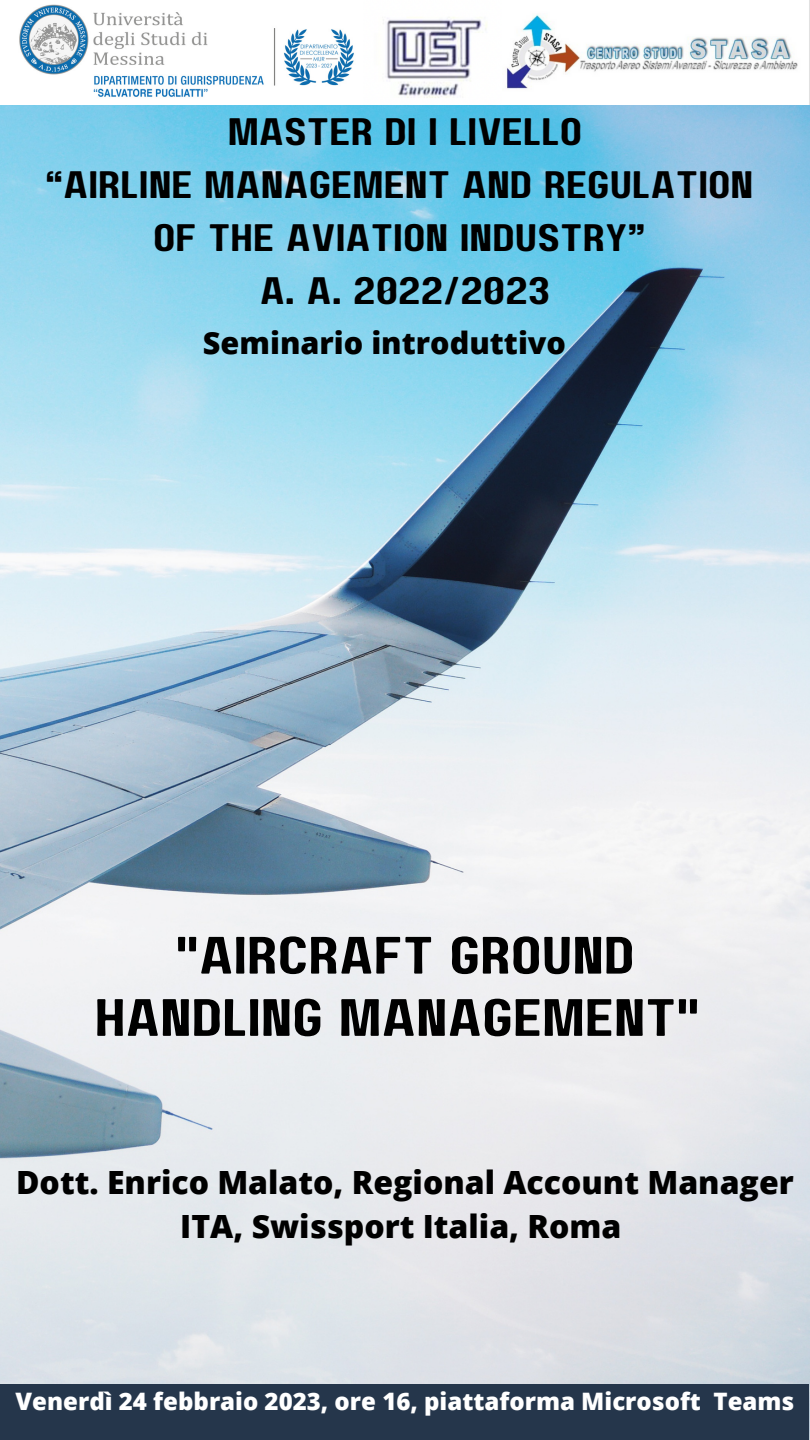
<style>
.page{position:relative;width:810px;height:1440px;background:#fff}
.page>*{position:absolute;margin:0;border:0;box-sizing:border-box;transform-origin:0 0}
.t1{font:52.5px/62.2px "Paalalabas Display Wide BETA";color:#000;text-align:center}
.t2{font:38.3px/53.1px "Paalalabas Display Wide BETA";color:#000;text-align:center}
.t3{font:800 32px/44.2px "Open Sans";color:#000;text-align:center}
.t4{font:800 30.6px "Open Sans";color:#000}
.t5{font:800 24px "Open Sans";color:#fff}
</style>
<div class="page">
<img style="left:0;top:104px;width:810px;height:1336px">
<img style="left:19px;top:0;width:791px;height:104px">
<div style="left:0;top:1384px;width:809px;height:56px;background:#25364b"></div>
<p class="t2" style="left:45px;top:108px;width:710px">MASTER DI I LIVELLO<br>“AIRLINE MANAGEMENT AND REGULATION<br>OF THE AVIATION INDUSTRY”<br>A. A. 2022/2023</p>
<p class="t4" style="left:203px;top:321px;width:365px">Seminario introduttivo</p>
<h1 class="t1" style="left:95px;top:928px;width:607px">"AIRCRAFT GROUND<br>HANDLING MANAGEMENT"</h1>
<p class="t3" style="left:16px;top:1159px;width:779px">Dott. Enrico Malato, Regional Account Manager<br>ITA, Swissport Italia, Roma</p>
<p class="t5" style="left:16px;top:1384px;width:780px">Venerdì 24 febbraio 2023, ore 16, piattaforma Microsoft Teams</p>
</div>
